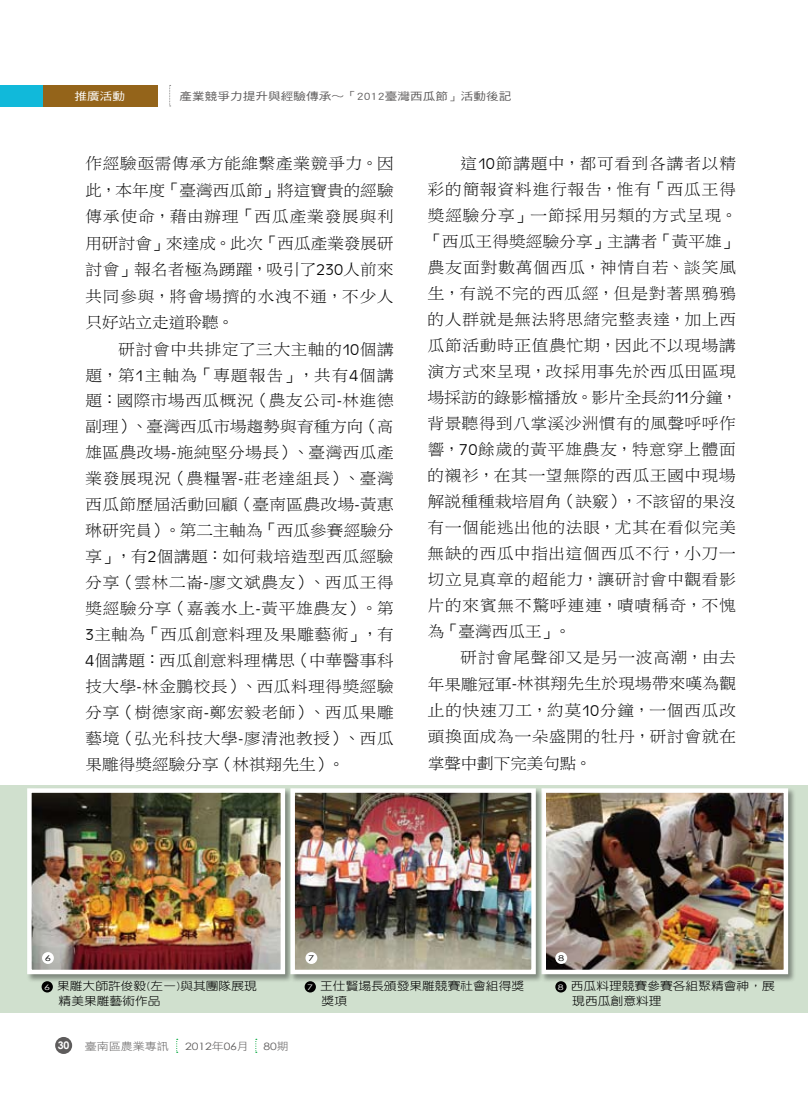
<style>
.page{position:relative;width:808px;height:1106px;background:#fff}
.page>*{position:absolute;margin:0;border:0;box-sizing:border-box;transform-origin:0 0}
.t1{font:16.2px/26px "DF Li Song Std W3";letter-spacing:.01em;color:#000;text-align:justify;scale:1.06 1}
.t2{font:11.55px/14.2px "DF Yuan Std W3";color:#000;scale:1.11 1}
.t3{font:10.8px "DF Hei Std W5";letter-spacing:.005em;color:#5e5c5c;scale:1.17 1}
.t4{font:10.8px "DF Hei Std W5";color:#fff;scale:1.17 1}
.t5{font:10.5px "DF Hei Std W3";color:#5e5c5c;scale:1.14 1}
.t6{font:700 10.5px "Century Gothic";color:#fff}
.t7{font:10.2px "Century Gothic";letter-spacing:-.005em;color:#5e5c5c;scale:1.19 1}
.t8{font:7.95px "Century Gothic";color:#000;scale:1.39 1}
.s1{font-family:"DF Hei Std W3"}
.s2{font-family:"Antique Oli T Ligh"}
.s3{font-family:"Century Gothic";font-size:7.5px;color:#fff}
.s4{font-family:"DF Hei Std W3";font-size:10.5px}
</style>
<div class="page">
<div style="left:0;top:85px;width:157px;height:21px;background:#94641a"></div>
<svg style="left:169px;top:85px;width:2px;height:22px"></svg>
<div style="left:0;top:85px;width:43px;height:21px;background:#11b9da"></div>
<div style="left:55px;top:1037px;width:17px;height:17px;background:#5e5c5c;border-radius:50%"></div>
<svg style="left:255px;top:1038px;width:2px;height:14px"></svg>
<svg style="left:176px;top:1038px;width:2px;height:14px"></svg>
<div style="left:0;top:785px;width:807px;height:227px;background:#d0e0ce"></div>
<div style="left:26px;top:787px;width:267px;height:195px;background:#000;opacity:.4"></div>
<img style="left:32px;top:793px;width:248px;height:176px">
<div style="left:27px;top:788px;width:258px;height:186px;border:4px solid #fff"></div>
<div style="left:540px;top:787px;width:256px;height:195px;background:#000;opacity:.4"></div>
<img style="left:546px;top:793px;width:237px;height:176px">
<div style="left:541px;top:788px;width:247px;height:186px;border:4px solid #fff"></div>
<div style="left:289px;top:787px;width:254px;height:195px;background:#000;opacity:.4"></div>
<img style="left:295px;top:793px;width:236px;height:176px">
<div style="left:290px;top:788px;width:246px;height:186px;border:4px solid #fff"></div>
<div style="left:42px;top:981px;width:11px;height:11px;background:#000;border-radius:50%"></div>
<div style="left:305px;top:981px;width:11px;height:11px;background:#000;border-radius:50%"></div>
<div style="left:555px;top:981px;width:12px;height:11px;background:#000;border-radius:50%"></div>
<div style="left:42px;top:952px;width:12px;height:12px;background:#fff;border-radius:50%"></div>
<div style="left:305px;top:952px;width:12px;height:12px;background:#fff;border-radius:50%"></div>
<div style="left:555px;top:952px;width:12px;height:12px;background:#fff;border-radius:50%"></div>
<p class="t4" style="left:74px;top:90px;width:45px">推廣活動</p>
<p class="t3" style="left:179px;top:90px;width:285px">產業競爭力提升與經驗傳承〜「2012臺灣西瓜節」活動後記</p>
<p class="t1" style="left:85px;top:150px;width:293px;line-height:26.4px">作經驗亟需傳承方能維繫產業競爭力<span class="s1">。</span>因此<span class="s1">，</span>本年度<span class="s1">「</span>臺灣西瓜節<span class="s1">」</span>將這寶貴的經驗傳承使命<span class="s1">，</span>藉由辦理<span class="s1">「</span>西瓜產業發展與利用研討會<span class="s1">」</span>來達成<span class="s1">。</span>此次<span class="s1">「</span>西瓜產業發展研討會<span class="s1">」</span>報名者極為踴躍<span class="s1">，</span>吸引了<span class="s2">230</span>人前來共同參與<span class="s1">，</span>將會場擠的水洩不通<span class="s1">，</span>不少人只好站立走道聆聽<span class="s1">。</span></p>
<p class="t1" style="left:85px;top:335px;width:293px;text-indent:33px">研討會中共排定了三大主軸的<span class="s2">10</span>個講題<span class="s1">，</span>第<span class="s2">1</span>主軸為<span class="s1">「</span>專題報告<span class="s1">」，</span>共有<span class="s2">4</span>個講題<span class="s1">：</span>國際市場西瓜概況<span class="s1">（</span>農友公司<span class="s2">-</span>林進德副理<span class="s1">）、</span>臺灣西瓜市場趨勢與育種方向<span class="s1">（</span>高雄區農改場<span class="s2">-</span>施純堅分場長<span class="s1">）、</span>臺灣西瓜產業發展現況<span class="s1">（</span>農糧署<span class="s2">-</span>莊老達組長<span class="s1">）、</span>臺灣西瓜節歷屆活動回顧<span class="s1">（</span>臺南區農改場<span class="s2">-</span>黃惠琳研究員<span class="s1">）。</span>第二主軸為<span class="s1">「</span>西瓜參賽經驗分享<span class="s1">」，</span>有<span class="s2">2</span>個講題<span class="s1">：</span>如何栽培造型西瓜經驗分享<span class="s1">（</span>雲林二崙<span class="s2">-</span>廖文斌農友<span class="s1">）、</span>西瓜王得獎經驗分享<span class="s1">（</span>嘉義水上<span class="s2">-</span>黃平雄農友<span class="s1">）。</span>第<span class="s2">3</span>主軸為<span class="s1">「</span>西瓜創意料理及果雕藝術<span class="s1">」，</span>有<span class="s2">4</span>個講題<span class="s1">：</span>西瓜創意料理構思<span class="s1">（</span>中華醫事科技大學<span class="s2">-</span>林金鵬校長<span class="s1">）、</span>西瓜料理得獎經驗分享<span class="s1">（</span>樹德家商<span class="s2">-</span>鄭宏毅老師<span class="s1">）、</span>西瓜果雕藝境<span class="s1">（</span>弘光科技大學<span class="s2">-</span>廖清池教授<span class="s1">）、</span>西瓜果雕得獎經驗分享<span class="s1">（</span>林祺翔先生<span class="s1">）。</span></p>
<p class="t1" style="left:426px;top:150px;width:296px;text-align:left;text-indent:35px">這<span class="s2">10</span>節講題中<span class="s1">，</span>都可看到各講者以精彩的簡報資料進行報告<span class="s1">，</span>惟有<span class="s1">「</span>西瓜王得獎經驗分享<span class="s1">」</span>一節採用另類的方式呈現<span class="s1">。「</span>西瓜王得獎經驗分享<span class="s1">」</span>主講者<span class="s1">「</span>黃平雄<span class="s1">」</span>農友面對數萬個西瓜<span class="s1">，</span>神情自若<span class="s1">、</span>談笑風生<span class="s1">，</span>有說不完的西瓜經<span class="s1">，</span>但是對著黑鴉鴉的人群就是無法將思緒完整表達<span class="s1">，</span>加上西瓜節活動時正值農忙期<span class="s1">，</span>因此不以現場講演方式來呈現<span class="s1">，</span>改採用事先於西瓜田區現場採訪的錄影檔播放<span class="s1">。</span>影片全長約<span class="s2">11</span>分鐘<span class="s1">，</span>背景聽得到八掌溪沙洲慣有的風聲呼呼作響<span class="s1">，</span><span class="s2">70</span>餘歲的黃平雄農友<span class="s1">，</span>特意穿上體面的襯衫<span class="s1">，</span>在其一望無際的西瓜王國中現場解說種種栽培眉角<span class="s1">（</span>訣竅<span class="s1">），</span>不該留的果沒有一個能逃出他的法眼<span class="s1">，</span>尤其在看似完美無缺的西瓜中指出這個西瓜不行<span class="s1">，</span>小刀一切立見真章的超能力<span class="s1">，</span>讓研討會中觀看影片的來賓無不驚呼連連<span class="s1">，</span>嘖嘖稱奇<span class="s1">，</span>不愧為<span class="s1">「</span>臺灣西瓜王<span class="s1">」。</span></p>
<p class="t1" style="left:427px;top:643px;width:293px;line-height:26.4px;text-indent:33px">研討會尾聲卻又是另一波高潮<span class="s1">，</span>由去年果雕冠軍<span class="s2">-</span>林祺翔先生於現場帶來嘆為觀止的快速刀工<span class="s1">，</span>約莫<span class="s2">10</span>分鐘<span class="s1">，</span>一個西瓜改頭換面成為一朵盛開的牡丹<span class="s1">，</span>研討會就在掌聲中劃下完美句點<span class="s1">。</span></p>
<p class="t8" style="left:45px;top:953px;width:6px">6</p>
<p class="t8" style="left:308px;top:953px;width:6px">7</p>
<p class="t8" style="left:558px;top:953px;width:6px">8</p>
<p class="t2" style="left:59px;top:978px;width:180px;text-indent:-14px"><span class="s3">6</span> 果雕大師許俊毅(左一)與其團隊展現精美果雕藝術作品</p>
<p class="t2" style="left:322px;top:978px;width:184px;text-indent:-14px"><span class="s3">7</span> 王仕賢場長頒發果雕競賽社會組得獎獎項</p>
<p class="t2" style="left:572px;top:978px;width:184px;text-indent:-14px"><span class="s3">8</span> 西瓜料理競賽參賽各組聚精會神，展現西瓜創意料理</p>
<p class="t6" style="left:58px;top:1039px;width:13px">30</p>
<p class="t5" style="left:85px;top:1040px;width:75px">臺南區農業專訊</p>
<p class="t7" style="left:185px;top:1039px;width:55px">2012<span class="s4">年</span>06<span class="s4">月</span></p>
<p class="t7" style="left:264px;top:1039px;width:23px">80<span class="s4">期</span></p>
</div>
